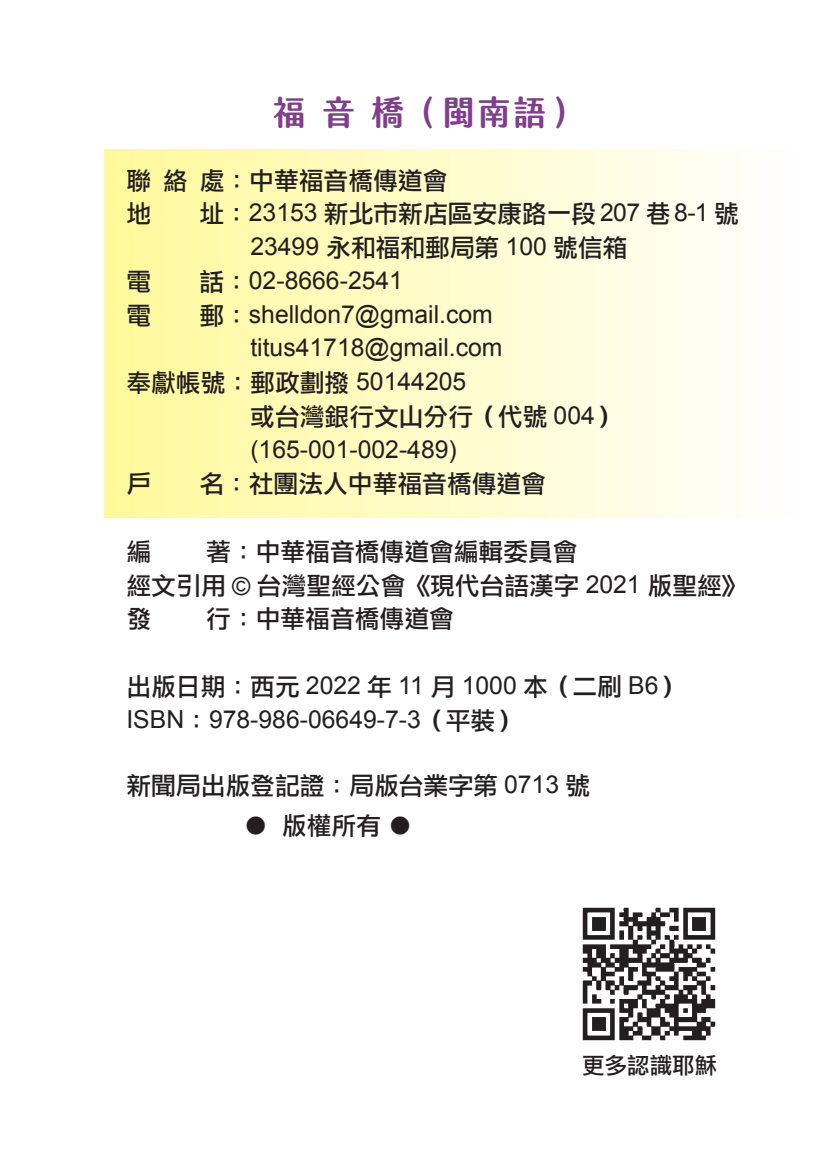
<style>
.page{position:relative;width:836px;height:1161px;background:#fff}
.page>*{position:absolute;margin:0;border:0;box-sizing:border-box;transform-origin:0 0}
.t1{font:33.75px "jf jinxuanlatte 1.1 Bold";color:#803e8c}
.內文{font:24.75px "DF Li Hei Md WIN BF";color:#231f20}
.內文-2{font:24.75px "Arial";color:#231f20}
.t2{font:22.5px "DF Li Hei Md WIN BF";color:#231f20}
.s1{font-family:"Arial"}
.s2{font-family:"DF Li Hei Md WIN BF"}
</style>
<div class="page">
<div style="left:104px;top:150px;width:693px;height:368px;background:linear-gradient(to right,#fff99a,#fffeff)"></div>
<img style="left:582px;top:907px;width:134px;height:134px">
<p class="t1" style="left:272px;top:94px;width:311px">福 音 橋（閩南語）</p>
<p class="內文" style="left:126px;top:168px;width:322px">聯 絡 處：中華福音橋傳道會</p>
<p class="內文" style="left:126px;top:201px;width:26px">地</p>
<p class="內文" style="left:199px;top:201px;width:541px">址：<span class="s1">23153</span> 新北市新店區安康路一段<span class="s1">207</span> 巷<span class="s1">8-1</span> 號</p>
<p class="內文" style="left:250px;top:235px;width:378px"><span class="s1">23499</span> 永和福和郵局第 <span class="s1">100</span> 號信箱</p>
<p class="內文" style="left:126px;top:269px;width:26px">電</p>
<p class="內文-2" style="left:199px;top:264px;width:205px"><span class="s2">話：</span>02-8666-2541</p>
<p class="內文" style="left:126px;top:303px;width:26px">電</p>
<p class="內文-2" style="left:199px;top:298px;width:295px"><span class="s2">郵：</span>shelldon7@gmail.com</p>
<p class="內文-2" style="left:250px;top:331px;width:254px">titus41718@gmail.com</p>
<p class="內文" style="left:126px;top:370px;width:341px">奉獻帳號：郵政劃撥 <span class="s1">50144205</span></p>
<p class="內文" style="left:250px;top:404px;width:371px">或台灣銀行文山分行（代號 <span class="s1">004</span>）</p>
<p class="內文-2" style="left:250px;top:433px;width:208px">(165-001-002-489)</p>
<p class="內文" style="left:126px;top:471px;width:26px">戶</p>
<p class="內文" style="left:199px;top:471px;width:348px">名：社團法人中華福音橋傳道會</p>
<p class="內文" style="left:126px;top:539px;width:26px">編</p>
<p class="內文" style="left:206px;top:539px;width:373px">著：中華福音橋傳道會編輯委員會</p>
<p class="內文" style="left:126px;top:573px;width:621px">經文引用 <span class="s1">©</span> 台灣聖經公會《現代台語漢字 <span class="s1">2021</span> 版聖經》</p>
<p class="內文" style="left:126px;top:606px;width:26px">發</p>
<p class="內文" style="left:206px;top:606px;width:249px">行：中華福音橋傳道會</p>
<p class="內文" style="left:126px;top:674px;width:558px">出版日期：西元 <span class="s1">2022</span> 年 <span class="s1">11</span> 月 <span class="s1">1000</span> 本（二刷 <span class="s1">B6</span>）</p>
<p class="內文-2" style="left:126px;top:703px;width:395px">ISBN<span class="s2">：</span>978-986-06649-7-3<span class="s2">（平裝）</span></p>
<p class="內文" style="left:126px;top:773px;width:465px">新聞局出版登記證：局版台業字第 <span class="s1">0713</span> 號</p>
<p class="內文" style="left:243px;top:813px;width:171px">● 版權所有 ●</p>
<p class="t2" style="left:582px;top:1054px;width:136px">更多認識耶穌</p>
</div>
